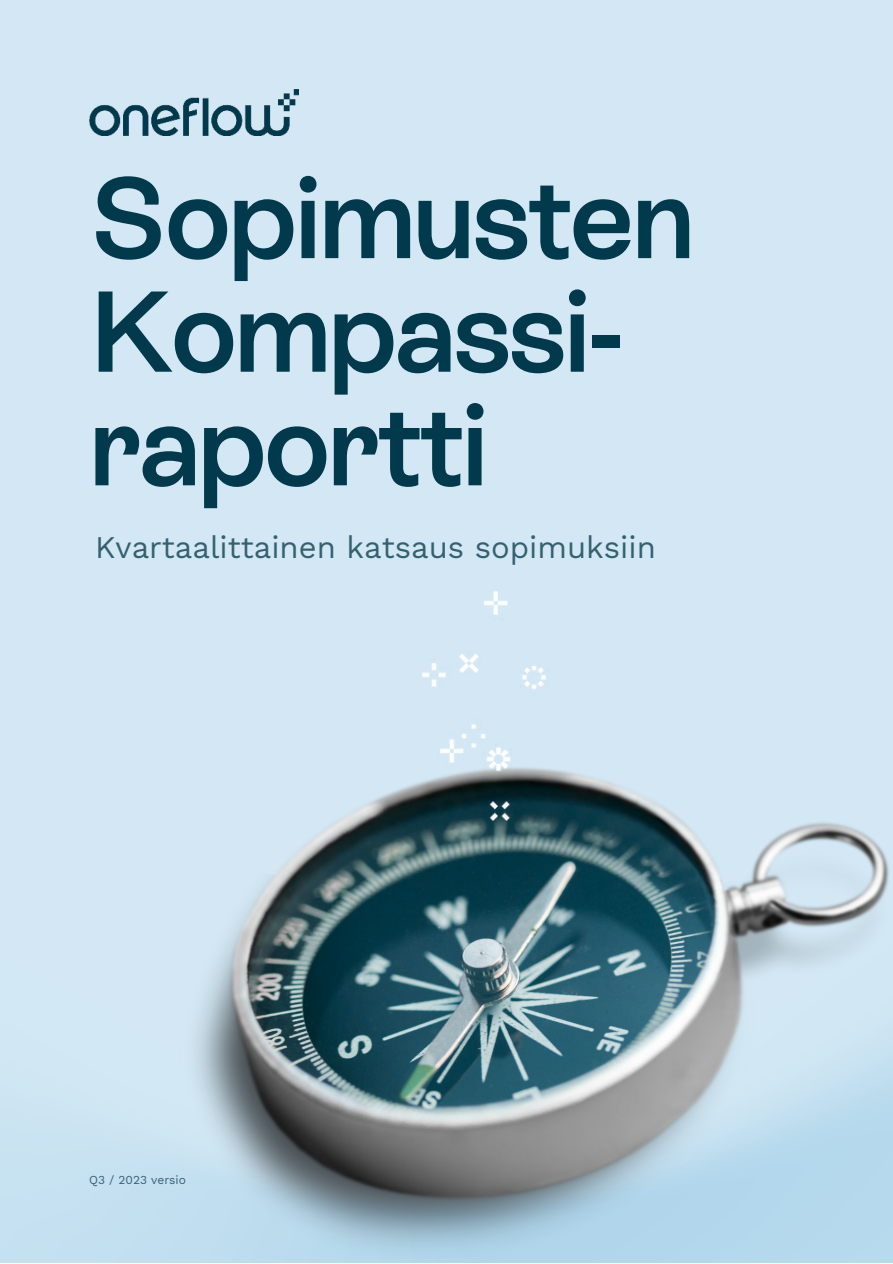
<style>
.page{position:relative;width:893px;height:1264px;background:#fff}
.page>*{position:absolute;margin:0;border:0;box-sizing:border-box;transform-origin:0 0}
.t1{font:600 114.6px/113.6px "ES Rebond Grotesque";letter-spacing:-.02em;color:#013a4c}
.t2{font:31.05px "Work Sans";color:#346170}
.t3{font:12px "Work Sans";color:#346170}
</style>
<div class="page">
<div style="left:0;top:0;width:892px;height:1262px;background:#d3e8f4"></div>
<img style="left:89px;top:89px;width:209px;height:46px">
<img style="left:178px;top:765px;width:714px;height:497px">
<img style="left:422px;top:583px;width:178px;height:237px">
<h1 class="t1" style="left:89px;top:156px;width:606px">Sopimusten<br>Kompassi&shy;raportti</h1>
<p class="t2" style="left:95px;top:524px;width:562px">Kvartaalittainen katsaus sopimuksiin</p>
<p class="t3" style="left:89px;top:1170px;width:98px">Q3 / 2023 versio</p>
</div>
